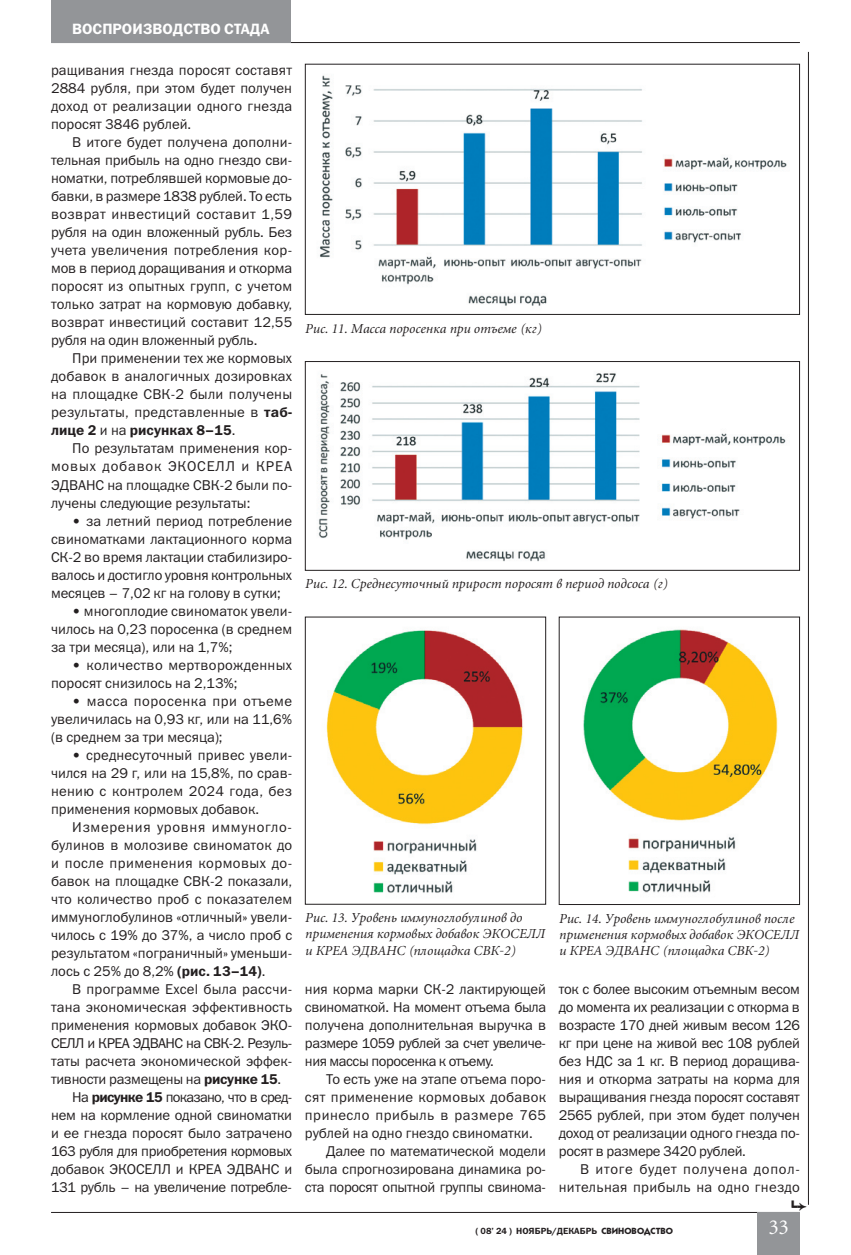
<style>
.page{position:relative;width:851px;height:1255px;background:#fff}
.page>*{position:absolute;margin:0;border:0;box-sizing:border-box;transform-origin:0 0}
.t1{font:21px "Miniature";color:#fff}
.t2{font:15px "Franklin Gothic Demi C";color:#fff}
.t3{font:14.25px/18px "Franklin Gothic Book C";color:#231f20;text-align:justify}
.t4{font:14.25px "Franklin Gothic Book C";letter-spacing:-.02em;color:#231f20}
.t5{font:14.25px/18px "Franklin Gothic Book C";letter-spacing:.02em;color:#231f20;text-align:right}
.t6{font:14.25px/18px "Franklin Gothic Book C";letter-spacing:.025em;color:#231f20}
.t7{font:14.25px "Franklin Gothic Book C";letter-spacing:-.03em;color:#231f20}
.t8{font:14.25px "Franklin Gothic Book C";letter-spacing:-.04em;color:#231f20}
.t9{font:14.25px "Franklin Gothic Book C";letter-spacing:-.05em;color:#231f20}
.t10{font:14.25px "Franklin Gothic Book C";letter-spacing:.035em;color:#231f20}
.t11{font:14.25px "Franklin Gothic Demi C";color:#231f20}
.t12{font:italic 13.5px/16.2px "Miniature";color:#231f20}
.t13{font:12px "Bundesbahn Pi Two";color:#231f20}
.t14{font:9px "Franklin Gothic Demi C";color:#231f20}
.s1{font-family:"Franklin Gothic Demi C"}
.s2{font-family:"Franklin Gothic Book C"}
.s3{font-family:"Kabel C";font-weight:700}
</style>
<div class="page">
<hr style="left:51px;top:42px;width:748px;height:1px;background:#231f20">
<hr style="left:51px;top:1211px;width:748px;height:1px;background:#231f20">
<hr style="left:807px;top:52px;width:1px;height:1152px;background:#231f20">
<div style="left:757px;top:1212px;width:42px;height:42px;background:#939598"></div>
<div style="left:51px;top:0;width:239px;height:42px;background:#939598"></div>
<img style="left:319px;top:75px;width:468px;height:231px">
<div style="left:305px;top:64px;width:494px;height:251px;border:1px solid #231f20"></div>
<img style="left:318px;top:373px;width:468px;height:189px">
<div style="left:305px;top:361px;width:494px;height:209px;border:1px solid #231f20"></div>
<img style="left:326px;top:630px;width:197px;height:263px">
<div style="left:305px;top:616px;width:241px;height:288px;border:1px solid #231f20"></div>
<img style="left:583px;top:629px;width:195px;height:264px">
<p class="t2" style="left:72px;top:21px;width:199px">ВОСПРОИЗВОДСТВО СТАДА</p>
<p class="t3" style="left:51px;top:61px;width:242px">ращивания гнезда поросят составят 2884 рубля, при этом будет получен доход от реализации одного гнезда поросят 3846 рублей.</p>
<p class="t3" style="left:51px;top:133px;width:243px;text-indent:21px">В итоге будет получена дополни&shy;тельная прибыль на одно гнездо сви&shy;номатки, потреблявшей кормовые до&shy;бавки, в размере 1838 рублей. То есть возврат инвестиций составит 1,59 рубля на один вложенный рубль. Без учета увеличения потребления кор&shy;мов в период доращивания и откорма поросят из опытных групп, с учетом только затрат на кормовую добавку, возврат инвестиций составит 12,55 рубля на один вложенный рубль.</p>
<p class="t3" style="left:51px;top:349px;width:242px;text-indent:21px">При применении тех же кормовых добавок в аналогичных дозировках на площадке СВК-2 были получены результаты, представленные в <span class="s1">таб-</span></p>
<p class="t11" style="left:51px;top:422px;width:186px">лице 2 <span class="s2">и на</span> рисунках 8–15<span class="s2">.</span></p>
<p class="t3" style="left:51px;top:439px;width:242px;text-indent:21px">По результатам применения кор&shy;мовых добавок ЭКОСЕЛЛ и КРЕА ЭДВАНС на площадке СВК-2 были по&shy;лучены следующие результаты:</p>
<p class="t3" style="left:51px;top:511px;width:243px;text-indent:21px">• за летний период потребление свиноматками лактационного корма СК-2 во время лактации стабилизиро&shy;валось и достигло уровня контрольных месяцев – 7,02 кг на голову в сутки;</p>
<p class="t3" style="left:51px;top:601px;width:242px;text-indent:21px">• многоплодие свиноматок увели&shy;чилось на 0,23 поросенка (в среднем за три месяца), или на 1,7%;</p>
<p class="t6" style="left:51px;top:655px;width:242px;text-indent:21px">• количество мертворожденных поросят снизилось на 2,13%;</p>
<p class="t3" style="left:51px;top:691px;width:242px;text-indent:21px">• масса поросенка при отъеме увеличилась на 0,93 кг, или на 11,6% (в среднем за три месяца);</p>
<p class="t3" style="left:51px;top:745px;width:242px;text-indent:21px">• среднесуточный привес увели&shy;чился на 29 г, или на 15,8%, по срав&shy;нению с контролем 2024 года, без применения кормовых добавок.</p>
<p class="t3" style="left:51px;top:817px;width:243px;text-indent:21px">Измерения уровня иммуногло&shy;булинов в молозиве свиноматок до и после применения кормовых до&shy;бавок на площадке СВК-2 показали, что количество проб с показателем иммуноглобулинов «отличный» увели&shy;чилось с 19% до 37%, а число проб с результатом «пограничный» уменьши&shy;лось с 25% до 8,2% <span class="s1">(рис. 13–14)</span>.</p>
<p class="t3" style="left:72px;top:979px;width:221px">В программе Excel была рассчи-</p>
<p class="t3" style="left:51px;top:997px;width:243px">тана экономическая эффективность</p>
<p class="t3" style="left:51px;top:1015px;width:242px">применения кормовых добавок ЭКО-</p>
<p class="t8" style="left:51px;top:1034px;width:242px">СЕЛЛ и КРЕА ЭДВАНС на СВК-2. Резуль-</p>
<p class="t3" style="left:51px;top:1051px;width:243px">таты расчета экономической эффек-</p>
<p class="t4" style="left:51px;top:1070px;width:232px">тивности размещены на <span class="s1">рисунке 15</span>.</p>
<p class="t9" style="left:72px;top:1088px;width:221px">На <span class="s1">рисунке 15</span> показано, что в сред-</p>
<p class="t3" style="left:51px;top:1105px;width:242px">нем на кормление одной свиноматки</p>
<p class="t3" style="left:51px;top:1123px;width:242px">и ее гнезда поросят было затрачено</p>
<p class="t7" style="left:51px;top:1142px;width:242px">163 рубля для приобретения кормовых</p>
<p class="t3" style="left:51px;top:1159px;width:243px">добавок ЭКОСЕЛЛ и КРЕА ЭДВАНС и</p>
<p class="t4" style="left:51px;top:1178px;width:242px">131 рубль – на увеличение потребле-</p>
<p class="t12" style="left:305px;top:321px;width:238px">Рис. 11. Масса поросенка при отъеме (кг)</p>
<p class="t12" style="left:305px;top:576px;width:364px">Рис. 12. Среднесуточный прирост поросят в период подсоса (г)</p>
<p class="t12" style="left:305px;top:910px;width:241px">Рис. 13. Уровень иммуноглобулинов до применения кормовых добавок ЭКОСЕЛЛ и КРЕА ЭДВАНС (площадка СВК-2)</p>
<p class="t12" style="left:558px;top:910px;width:241px">Рис. 14. Уровень иммуноглобулинов после применения кормовых добавок ЭКОСЕЛЛ и КРЕА ЭДВАНС (площадка СВК-2)</p>
<p class="t3" style="left:305px;top:979px;width:243px">ния корма марки СК-2 лактирующей свиноматкой. На момент отъема была получена дополнительная выручка в размере 1059 рублей за счет увеличе&shy;ния массы поросенка к отъему.</p>
<p class="t3" style="left:326px;top:1069px;width:221px">То есть уже на этапе отъема поро-</p>
<p class="t5" style="left:305px;top:1087px;width:243px">сят применение кормовых добавок</p>
<p class="t10" style="left:305px;top:1106px;width:243px">принесло прибыль в размере 765</p>
<p class="t3" style="left:305px;top:1123px;width:229px">рублей на одно гнездо свиноматки.</p>
<p class="t3" style="left:326px;top:1141px;width:221px">Далее по математической модели</p>
<p class="t3" style="left:305px;top:1159px;width:242px">была спрогнозирована динамика ро-</p>
<p class="t4" style="left:305px;top:1178px;width:242px">ста поросят опытной группы свинома-</p>
<p class="t3" style="left:558px;top:979px;width:243px">ток с более высоким отъемным весом до момента их реализации с откорма в возрасте 170 дней живым весом 126 кг при цене на живой вес 108 рублей без НДС за 1 кг. В период доращива&shy;ния и откорма затраты на корма для выращивания гнезда поросят составят 2565 рублей, при этом будет получен доход от реализации одного гнезда по&shy;росят в размере 3420 рублей.</p>
<p class="t5" style="left:558px;top:1159px;width:242px">В итоге будет получена допол&shy;нительная прибыль на одно гнездо</p>
<p class="t13" style="left:791px;top:1200px;width:18px">94</p>
<p class="t14" style="left:475px;top:1225px;width:199px">( 08’ 24 ) НОЯБРЬ/ДЕКАБРЬ <span class="s3">СВИНОВОДСТВО</span></p>
<h1 class="t1" style="left:768px;top:1216px;width:22px">33</h1>
</div>
